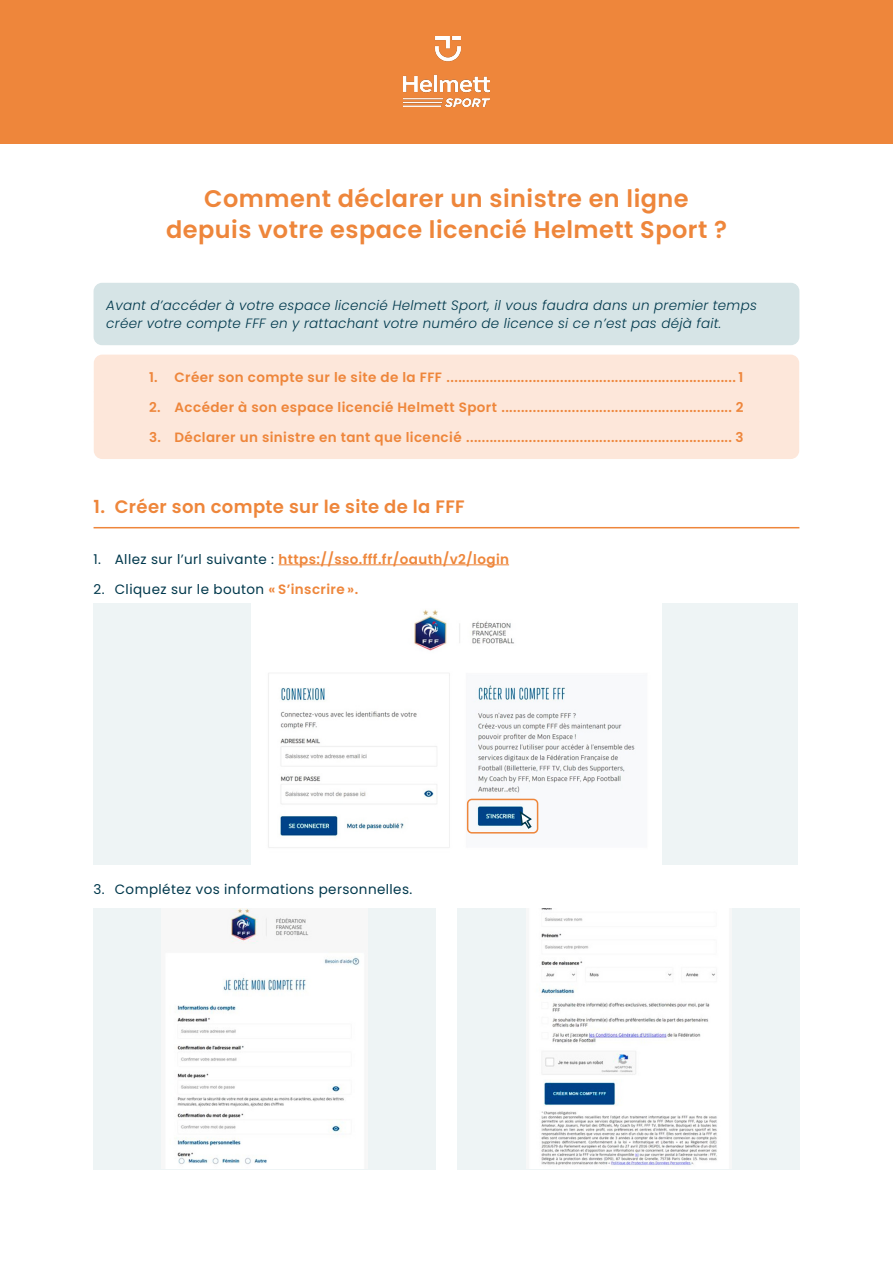
<style>
.page{position:relative;width:893px;height:1263px;background:#fff}
.page>*{position:absolute;margin:0;border:0;box-sizing:border-box;transform-origin:0 0}
.t1{font:600 24px/31.5px "Poppins";letter-spacing:.02em;color:#ee863b;text-align:center}
.t2{font:600 18px "Poppins";letter-spacing:.02em;color:#ee863b}
.t3{font:600 13.5px "Poppins";letter-spacing:.03em;color:#ee863b}
.t4{font:italic 300 13.5px/18px "Poppins";letter-spacing:.02em;color:#00384c}
.t5{font:13.5px "Poppins";letter-spacing:.03em;color:#00384c}
.s1{font-weight:400;color:#00384c}
.s2{font-weight:600;color:#ee863b}
</style>
<div class="page">
<div style="left:0;top:0;width:893px;height:144px;background:#ee863b"></div>
<hr style="left:94px;top:527px;width:705px;height:1px;background:#ee863b">
<div style="left:94px;top:283px;width:705px;height:62px;background:#d6e4e6;border-radius:9px"></div>
<div style="left:94px;top:355px;width:705px;height:44px;background:#fde7da;border-radius:9px"></div>
<div style="left:94px;top:385px;width:705px;height:44px;background:#fde7da;border-radius:9px"></div>
<div style="left:94px;top:415px;width:705px;height:44px;background:#fde7da;border-radius:9px"></div>
<hr style="left:279px;top:564px;width:230px;height:1px;background:#ee863b">
<div style="left:94px;top:603px;width:704px;height:261px;background:#eef4f5"></div>
<img style="left:251px;top:603px;width:411px;height:261px">
<div style="left:467px;top:799px;width:71px;height:34px;border:2px solid #ee863b;border-radius:4px"></div>
<svg style="left:519px;top:809px;width:14px;height:21px"></svg>
<img style="left:404px;top:37px;width:85px;height:70px">
<div style="left:94px;top:908px;width:342px;height:261px;background:#eef4f5"></div>
<div style="left:457px;top:908px;width:342px;height:261px;background:#eef4f5"></div>
<img style="left:165px;top:908px;width:200px;height:261px">
<img style="left:529px;top:908px;width:200px;height:261px">
<h1 class="t1" style="left:166px;top:183px;width:562px">Comment déclarer un sinistre en ligne depuis votre espace licencié Helmett Sport ?</h1>
<p class="t4" style="left:106px;top:296px;width:652px">Avant d’accéder à votre espace licencié Helmett Sport, il vous faudra dans un premier temps créer votre compte FFF en y rattachant votre numéro de licence si ce n’est pas déjà fait.</p>
<p class="t3" style="left:149px;top:369px;width:596px">1. Créer son compte sur le site de la FFF .......................................................................... 1</p>
<p class="t3" style="left:149px;top:399px;width:596px">2. Accéder à son espace licencié Helmett Sport ........................................................... 2</p>
<p class="t3" style="left:149px;top:429px;width:596px">3. Déclarer un sinistre en tant que licencié .................................................................... 3</p>
<h2 class="t2" style="left:94px;top:496px;width:373px">1. Créer son compte sur le site de la FFF</h2>
<p class="t3" style="left:94px;top:551px;width:417px"><span class="s1">1. Allez sur l’url suivante :</span> https://sso.fff.fr/oauth/v2/login</p>
<p class="t5" style="left:94px;top:581px;width:266px">2. Cliquez sur le bouton <span class="s2">« S’inscrire ».</span></p>
<p class="t5" style="left:94px;top:881px;width:320px">3. Complétez vos informations personnelles.</p>
</div>
